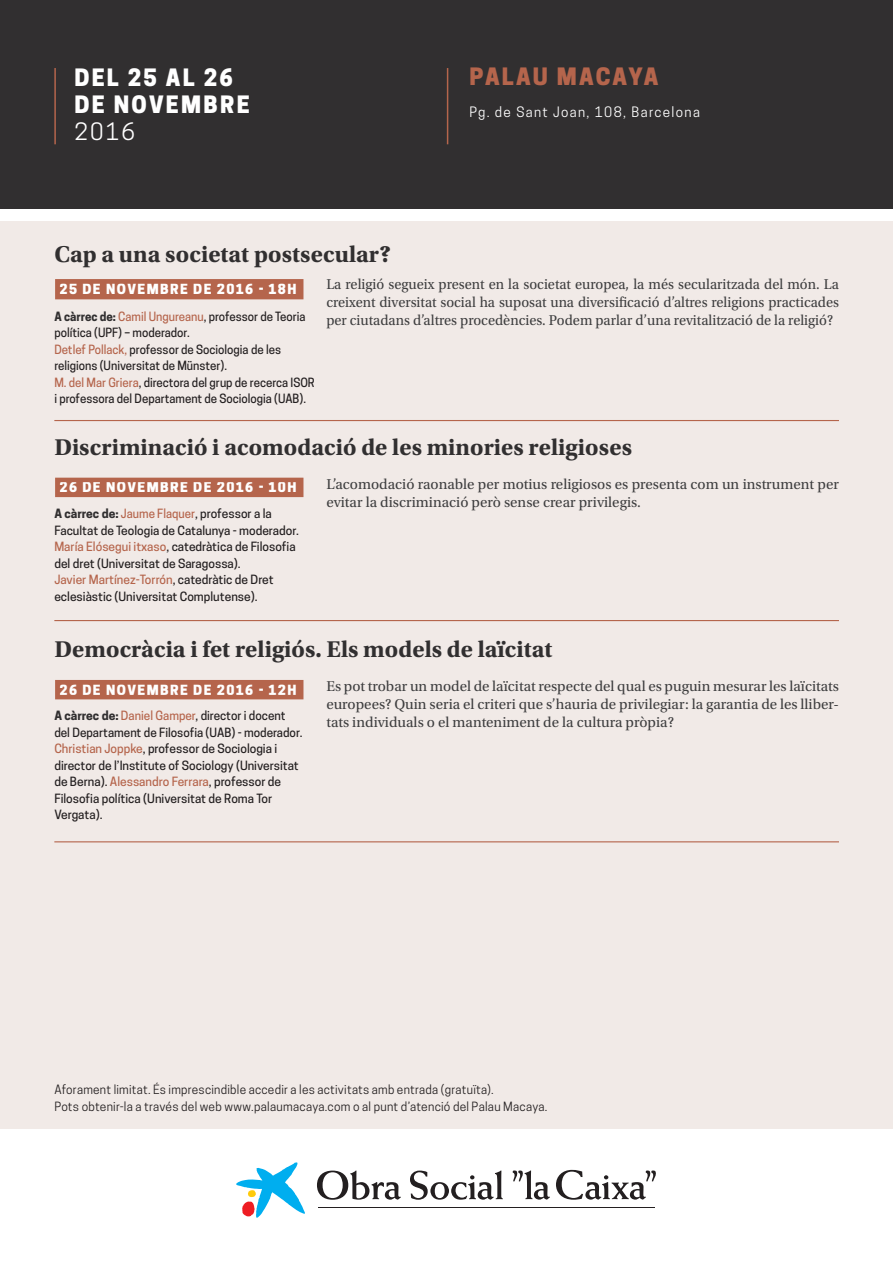
<style>
.page{position:relative;width:893px;height:1263px;background:#fff}
.page>*{position:absolute;margin:0;border:0;box-sizing:border-box;transform-origin:0 0}
.t1{font:700 24px "Utopia Std";color:#312f30}
.t2{font:800 22.5px "Cooper Hewitt";letter-spacing:.1em;color:#fff}
.t3{font:800 22.5px "Cooper Hewitt";letter-spacing:.09em;color:#b5654c}
.t4{font:22.5px "Cooper Hewitt";color:#fff}
.t5{font:15px/18px "Utopia Std";color:#3e3e3f}
.t6{font:15px/18px "Utopia Std";color:#3e3e3f;text-align:justify;scale:.96 1}
.t7{font:800 13.5px "Cooper Hewitt";letter-spacing:.1em;color:#fff}
.t8{font:13.5px "Cooper Hewitt";letter-spacing:.1em;color:#fff}
.t9{font:500 12px/16.5px "Cooper Hewitt";color:#231f20}
.t10{font:500 12px/16.5px "Cooper Hewitt";color:#231f20;scale:.96 1}
.Cos{font:12px "Cooper Hewitt";letter-spacing:.02em;color:#231f20}
.s1{font-weight:700;color:#312f30}
.s2{color:#b5654c}
</style>
<div class="page">
<div style="left:0;top:221px;width:893px;height:954px;background:#f1eae7"></div>
<div style="left:0;top:0;width:893px;height:208px;background:#312f30"></div>
<hr style="left:447px;top:68px;width:1px;height:76px;background:#b5654c">
<hr style="left:54px;top:68px;width:2px;height:76px;background:#b5654c">
<div style="left:57px;top:281px;width:244px;height:16px;background:#b5654c"></div>
<div style="left:55px;top:279px;width:248px;height:20px;border:4px solid #b5654c"></div>
<div style="left:57px;top:480px;width:244px;height:15px;background:#b5654c"></div>
<div style="left:55px;top:478px;width:248px;height:19px;border:4px solid #b5654c"></div>
<div style="left:57px;top:682px;width:244px;height:15px;background:#b5654c"></div>
<div style="left:55px;top:680px;width:248px;height:19px;border:4px solid #b5654c"></div>
<hr style="left:54px;top:420px;width:785px;height:1px;background:#b5654c">
<hr style="left:54px;top:620px;width:785px;height:1px;background:#b5654c">
<hr style="left:54px;top:841px;width:785px;height:1px;background:#b5654c">
<div style="left:0;top:1129px;width:893px;height:134px;background:#fff"></div>
<svg style="left:236px;top:1162px;width:69px;height:56px"></svg>
<hr style="left:318px;top:1207px;width:336px;height:1px;background:#231f20">
<svg style="left:512px;top:1170px;width:38px;height:29px"></svg>
<svg style="left:556px;top:1170px;width:100px;height:30px"></svg>
<svg style="left:317px;top:1170px;width:84px;height:30px"></svg>
<svg style="left:410px;top:1170px;width:93px;height:30px"></svg>
<p class="t2" style="left:74px;top:64px;width:160px">DEL 25 AL 26</p>
<p class="t2" style="left:74px;top:91px;width:177px">DE NOVEMBRE</p>
<p class="t4" style="left:74px;top:118px;width:62px">2016</p>
<p class="t1" style="left:54px;top:240px;width:338px">Cap a una societat postsecular?</p>
<p class="t3" style="left:469px;top:63px;width:191px">PALAU MACAYA</p>
<p class="t8" style="left:469px;top:104px;width:232px">Pg. de Sant Joan, 108, Barcelona</p>
<p class="t7" style="left:60px;top:281px;width:238px">25 DE NOVEMBRE DE 2016 - 18H</p>
<p class="t10" style="left:54px;top:308px;width:263px"><span class="s1">A càrrec de:</span> <span class="s2">Camil Ungureanu</span>, professor de Teoria política (UPF) – moderador.</p>
<p class="t10" style="left:54px;top:341px;width:238px"><span class="s2">Detlef Pollack,</span> professor de Sociologia de les religions (Universitat de Münster).</p>
<p class="t10" style="left:54px;top:374px;width:273px"><span class="s2">M. del Mar Griera</span>, directora del grup de recerca ISOR i professora del Departament de Sociologia (UAB).</p>
<p class="t6" style="left:326px;top:276px;width:535px">La religió segueix present en la societat europea, la més secularitzada del món. La creixent diversitat social ha suposat una diversificació d’altres religions practicades per ciutadans d’altres procedències. Podem parlar d’una revitalització de la religió?</p>
<p class="t1" style="left:54px;top:433px;width:579px">Discriminació i acomodació de les minories religioses</p>
<p class="t7" style="left:60px;top:479px;width:238px">26 DE NOVEMBRE DE 2016 - 10H</p>
<p class="t9" style="left:54px;top:505px;width:246px"><span class="s1">A càrrec de:</span> <span class="s2">Jaume Flaquer</span>, professor a la Facultat de Teologia de Catalunya - moderador.<br><span class="s2">María Elósegui itxaso</span>, catedràtica de Filosofia del dret (Universitat de Saragossa).</p>
<p class="t9" style="left:54px;top:571px;width:221px"><span class="s2">Javier Martínez-Torrón</span>, catedràtic de Dret eclesiàstic (Universitat Complutense).</p>
<p class="t5" style="left:326px;top:475px;width:514px">L’acomodació raonable per motius religiosos es presenta com un instrument per evitar la discriminació però sense crear privilegis.</p>
<p class="t1" style="left:54px;top:635px;width:500px">Democràcia i fet religiós. Els models de laïcitat</p>
<p class="t7" style="left:60px;top:682px;width:238px">26 DE NOVEMBRE DE 2016 - 12H</p>
<p class="t9" style="left:54px;top:708px;width:250px"><span class="s1">A càrrec de:</span> <span class="s2">Daniel Gamper</span>, director i docent del Departament de Filosofia (UAB) - moderador.<br><span class="s2">Christian Joppke</span>, professor de Sociologia i director de l’Institute of Sociology (Universitat de Berna). <span class="s2">Alessandro Ferrara</span>, professor de Filosofia política (Universitat de Roma Tor Vergata).</p>
<p class="t5" style="left:326px;top:677px;width:514px;text-align:justify">Es pot trobar un model de laïcitat respecte del qual es puguin mesurar les laïcitats europees? Quin seria el criteri que s’hauria de privilegiar: la garantia de les lliber&shy;tats individuals o el manteniment de la cultura pròpia?</p>
<p class="Cos" style="left:54px;top:1082px;width:441px">Aforament limitat. És imprescindible accedir a les activitats amb entrada (gratuïta).</p>
<p class="Cos" style="left:54px;top:1099px;width:495px">Pots obtenir-la a través del web www.palaumacaya.com o al punt d’atenció del Palau Macaya.</p>
</div>
